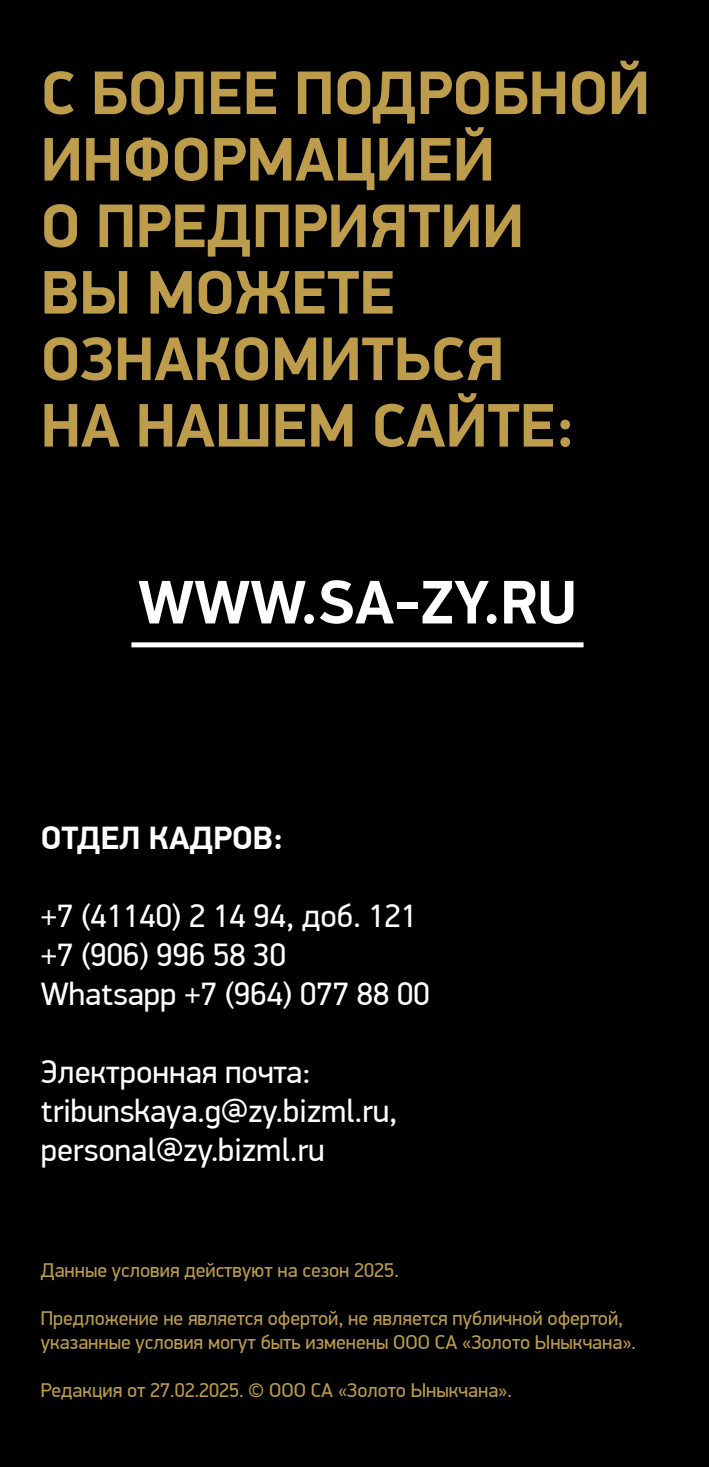
<style>
.page{position:relative;width:709px;height:1467px;background:#000}
.page>*{position:absolute;margin:0;border:0;box-sizing:border-box;transform-origin:0 0}
.t1{font:700 61.75px/66.5px "PF Din Display Pro";color:#bd9d4b}
.t2{font:700 61.75px "PF Din Display Pro";color:#fff}
.t3{font:32.5px/39px "PF Din Display Pro";color:#fff}
.t4{font:700 32.5px "PF Din Display Pro";color:#fff}
.t5{font:20px/24px "PF Din Display Pro";color:#bd9d4b}
</style>
<div class="page">
<div style="left:131px;top:642px;width:452px;height:5px;background:#fff"></div>
<h1 class="t1" style="left:41px;top:61px;width:610px">С БОЛЕЕ ПОДРОБНОЙ<br>ИНФОРМАЦИЕЙ<br>О ПРЕДПРИЯТИИ<br>ВЫ МОЖЕТЕ<br>ОЗНАКОМИТЬСЯ<br>НА НАШЕМ САЙТЕ:</h1>
<h1 class="t2" style="left:138px;top:565px;width:440px">WWW.SA-ZY.RU</h1>
<h2 class="t4" style="left:41px;top:818px;width:244px">ОТДЕЛ КАДРОВ:</h2>
<h2 class="t3" style="left:41px;top:897px;width:390px">+7 (41140) 2 14 94, доб. 121 +7 (906) 996 58 30<br>Whatsapp +7 (964) 077 88 00</h2>
<h2 class="t3" style="left:41px;top:1053px;width:358px">Электронная почта: tribunskaya.g@zy.bizml.ru, personal@zy.bizml.ru</h2>
<p class="t5" style="left:41px;top:1259px;width:359px">Данные условия действуют на сезон 2025.</p>
<p class="t5" style="left:41px;top:1307px;width:596px">Предложение не является офертой, не является публичной офертой, указанные условия могут быть изменены ООО СА «Золото Ыныкчана».</p>
<p class="t5" style="left:41px;top:1379px;width:472px">Редакция от 27.02.2025. © ООО СА «Золото Ыныкчана».</p>
</div>
